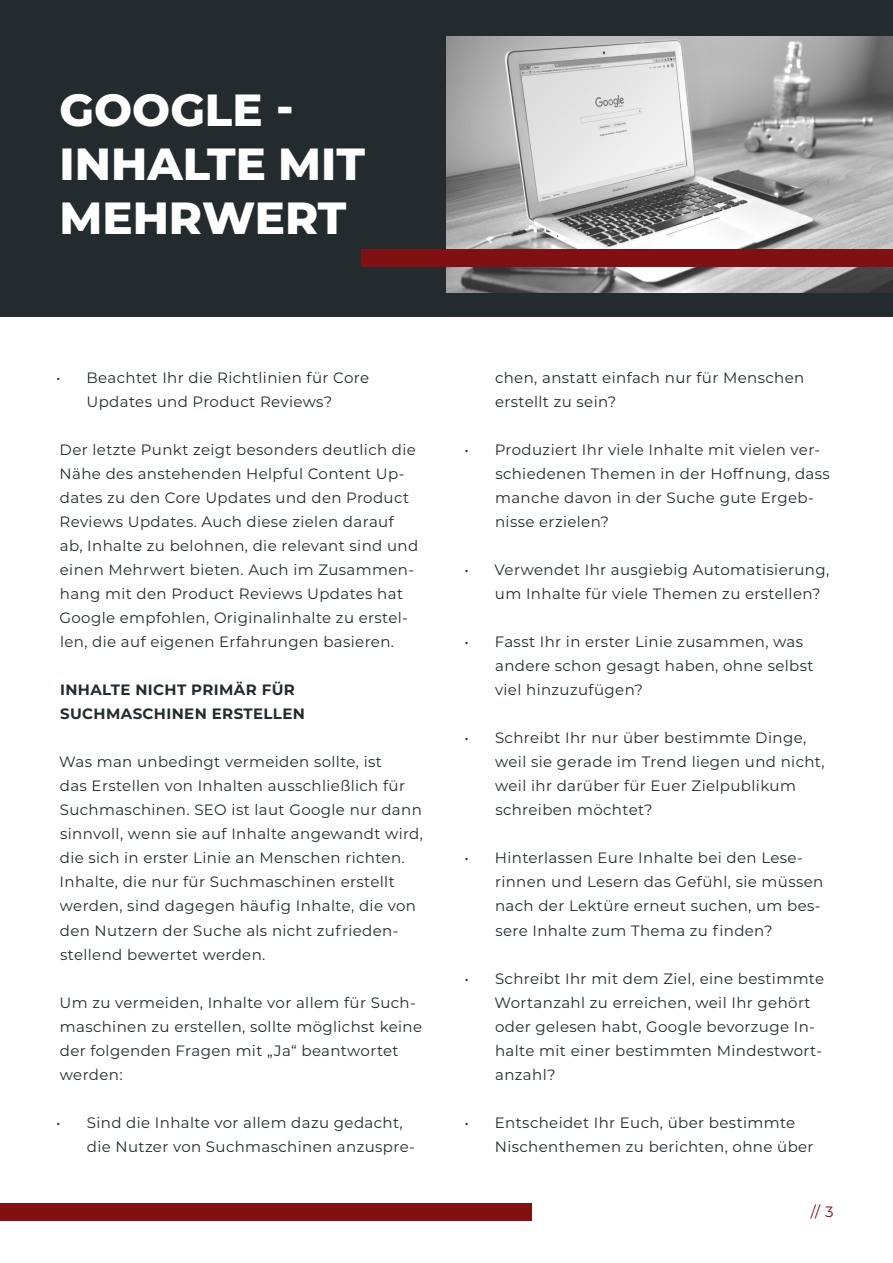
<style>
.page{position:relative;width:893px;height:1263px;background:#fff}
.page>*{position:absolute;margin:0;border:0;box-sizing:border-box;transform-origin:0 0}
.t1{font:800 45px/54px "Montserrat";color:#fff}
.t2{font:15px/24px "Montserrat";letter-spacing:.025em;color:#232b2f}
.t3{font:700 15px/24px "Montserrat";letter-spacing:.025em;color:#232b2f}
.t4{font:15px "Montserrat";color:#801012}
</style>
<div class="page">
<div style="left:0;top:0;width:893px;height:316px;background:#232b2f"></div>
<img style="left:446px;top:36px;width:447px;height:257px">
<div style="left:361px;top:250px;width:532px;height:17px;background:#801012"></div>
<div style="left:0;top:1203px;width:531px;height:17px;background:#801012"></div>
<h1 class="t1" style="left:60px;top:81px;width:307px">GOOGLE -<br>INHALTE MIT<br>MEHRWERT</h1>
<p class="t2" style="left:56px;top:366px;width:314px;text-align:center">• Beachtet Ihr die Richtlinien für Core<br>Updates und Product Reviews?</p>
<p class="t2" style="left:60px;top:438px;width:360px">Der letzte Punkt zeigt besonders deutlich die Nähe des anstehenden Helpful Content Up&shy;dates zu den Core Updates und den Product Reviews Updates. Auch diese zielen darauf ab, Inhalte zu belohnen, die relevant sind und einen Mehrwert bieten. Auch im Zusammen&shy;hang mit den Product Reviews Updates hat Google empfohlen, Originalinhalte zu erstel&shy;len, die auf eigenen Erfahrungen basieren.</p>
<p class="t3" style="left:60px;top:677px;width:246px">INHALTE NICHT PRIMÄR FÜR<br>SUCHMASCHINEN ERSTELLEN</p>
<p class="t2" style="left:59px;top:750px;width:365px">Was man unbedingt vermeiden sollte, ist<br>das Erstellen von Inhalten ausschließlich für Suchmaschinen. SEO ist laut Google nur dann sinnvoll, wenn sie auf Inhalte angewandt wird, die sich in erster Linie an Menschen richten.<br>Inhalte, die nur für Suchmaschinen erstellt werden, sind dagegen häufig Inhalte, die von den Nutzern der Suche als nicht zufrieden&shy;stellend bewertet werden.</p>
<p class="t2" style="left:60px;top:990px;width:364px">Um zu vermeiden, Inhalte vor allem für Such&shy;maschinen zu erstellen, sollte möglichst keine der folgenden Fragen mit „Ja“ beantwortet werden:</p>
<p class="t2" style="left:87px;top:1110px;width:330px;text-indent:-31px">• Sind die Inhalte vor allem dazu gedacht, die Nutzer von Suchmaschinen anzuspre-</p>
<p class="t2" style="left:495px;top:366px;width:311px">chen, anstatt einfach nur für Menschen erstellt zu sein?</p>
<p class="t2" style="left:495px;top:438px;width:336px;text-indent:-31px">• Produziert Ihr viele Inhalte mit vielen ver&shy;schiedenen Themen in der Hoffnung, dass manche davon in der Suche gute Ergeb&shy;nisse erzielen?</p>
<p class="t2" style="left:495px;top:558px;width:336px;text-indent:-31px">• Verwendet Ihr ausgiebig Automatisierung, um Inhalte für viele Themen zu erstellen?</p>
<p class="t2" style="left:495px;top:630px;width:320px;text-indent:-31px">• Fasst Ihr in erster Linie zusammen, was andere schon gesagt haben, ohne selbst viel hinzuzufügen?</p>
<p class="t2" style="left:495px;top:726px;width:331px;text-indent:-31px">• Schreibt Ihr nur über bestimmte Dinge, weil sie gerade im Trend liegen und nicht, weil ihr darüber für Euer Zielpublikum schreiben möchtet?</p>
<p class="t2" style="left:495px;top:846px;width:330px;text-indent:-31px">• Hinterlassen Eure Inhalte bei den Lese&shy;rinnen und Lesern das Gefühl, sie müssen nach der Lektüre erneut suchen, um bes&shy;sere Inhalte zum Thema zu finden?</p>
<p class="t2" style="left:494px;top:966px;width:331px;text-indent:-30px">• Schreibt Ihr mit dem Ziel, eine bestimmte Wortanzahl zu erreichen, weil Ihr gehört oder gelesen habt, Google bevorzuge In&shy;halte mit einer bestimmten Mindestwort&shy;anzahl?</p>
<p class="t2" style="left:495px;top:1110px;width:320px;text-indent:-30px">• Entscheidet Ihr Euch, über bestimmte<br>Nischenthemen zu berichten, ohne über</p>
<p class="t4" style="left:811px;top:1201px;width:24px">// 3</p>
</div>
